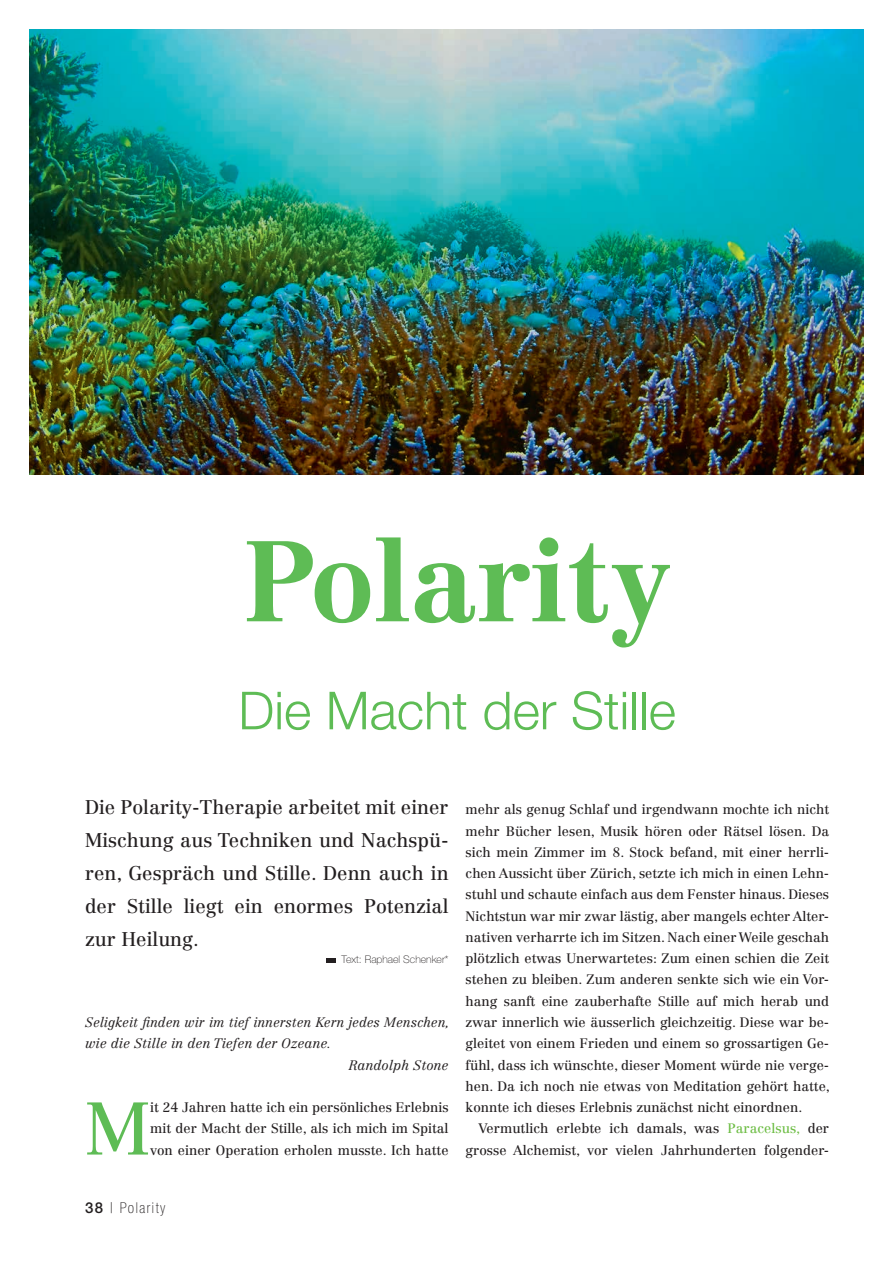
<style>
.page{position:relative;width:893px;height:1263px;background:#fff}
.page>*{position:absolute;margin:0;border:0;box-sizing:border-box;transform-origin:0 0}
.t1{font:700 112.5px "Centennial LT Std";color:#5ebc55}
.t2{font:73.2px "Centennial LT Std";color:#5ebc55}
.t3{font:300 52.5px "Helvetica Neue LT Std";color:#5ebc55}
.t4{font:19.5px/33px "Centennial LT Std";color:#231f20;text-align:justify}
.t5{font:100 condensed 15px "Helvetica Neue LT Std";letter-spacing:.1em;color:#231f20}
.t6{font:13.5px/21.3px "Centennial LT Std";color:#231f20;text-align:justify}
.t7{font:italic 300 13.5px "Centennial LT Std";color:#231f20}
.t8{font:100 10.5px "Helvetica Neue LT Std";color:#231f20}
.s1{color:#6dbd44}
.s2{font-weight:500;font-stretch:normal}
</style>
<div class="page">
<svg style="left:327px;top:959px;width:9px;height:4px"></svg>
<img style="left:30px;top:30px;width:833px;height:444px">
<h1 class="t1" style="left:243px;top:514px;width:429px">Polarity</h1>
<h3 class="t3" style="left:238px;top:678px;width:439px">Die Macht der Stille</h3>
<h3 class="t4" style="left:85px;top:791px;width:365px">Die Polarity-Therapie arbeitet mit einer Mischung aus Techniken und Nachspü&shy;ren, Gespräch und Stille. Denn auch in der Stille liegt ein enormes Potenzial zur Heilung.</h3>
<p class="t8" style="left:342px;top:953px;width:109px">Text: Raphael Schenker*</p>
<p class="t7" style="left:85px;top:1014px;width:366px">Seligkeit finden wir im tief innersten Kern jedes Menschen,</p>
<p class="t7" style="left:85px;top:1035px;width:248px">wie die Stille in den Tiefen der Ozeane.</p>
<p class="t7" style="left:349px;top:1056px;width:101px">Randolph Stone</p>
<h2 class="t2" style="left:85px;top:1085px;width:67px">M</h2>
<p class="t6" style="left:150px;top:1097px;width:300px">it 24 Jahren hatte ich ein persönliches Erlebnis mit der Macht der Stille, als ich mich im Spital von einer Operation erholen musste. Ich hatte</p>
<p class="t6" style="left:466px;top:799px;width:366px">mehr als genug Schlaf und irgendwann mochte ich nicht mehr Bücher lesen, Musik hören oder Rätsel lösen. Da sich mein Zimmer im 8. Stock befand, mit einer herrli&shy;chen Aussicht über Zürich, setzte ich mich in einen Lehn&shy;stuhl und schaute einfach aus dem Fenster hinaus. Dieses Nichtstun war mir zwar lästig, aber mangels echter Alter&shy;nativen verharrte ich im Sitzen. Nach einer Weile geschah plötzlich etwas Unerwartetes: Zum einen schien die Zeit stehen zu bleiben. Zum anderen senkte sich wie ein Vor&shy;hang sanft eine zauberhafte Stille auf mich herab und zwar innerlich wie äusserlich gleichzeitig. Diese war be&shy;gleitet von einem Frieden und einem so grossartigen Ge&shy;fühl, dass ich wünschte, dieser Moment würde nie verge&shy;hen. Da ich noch nie etwas von Meditation gehört hatte, konnte ich dieses Erlebnis zunächst nicht einordnen.</p>
<p class="t6" style="left:466px;top:1118px;width:365px;text-align:right">Vermutlich erlebte ich damals, was <span class="s1">Paracelsus,</span> der grosse Alchemist, vor vielen Jahrhunderten folgender-</p>
<p class="t5" style="left:85px;top:1199px;width:82px"><span class="s2">38</span> | Polarity</p>
</div>
